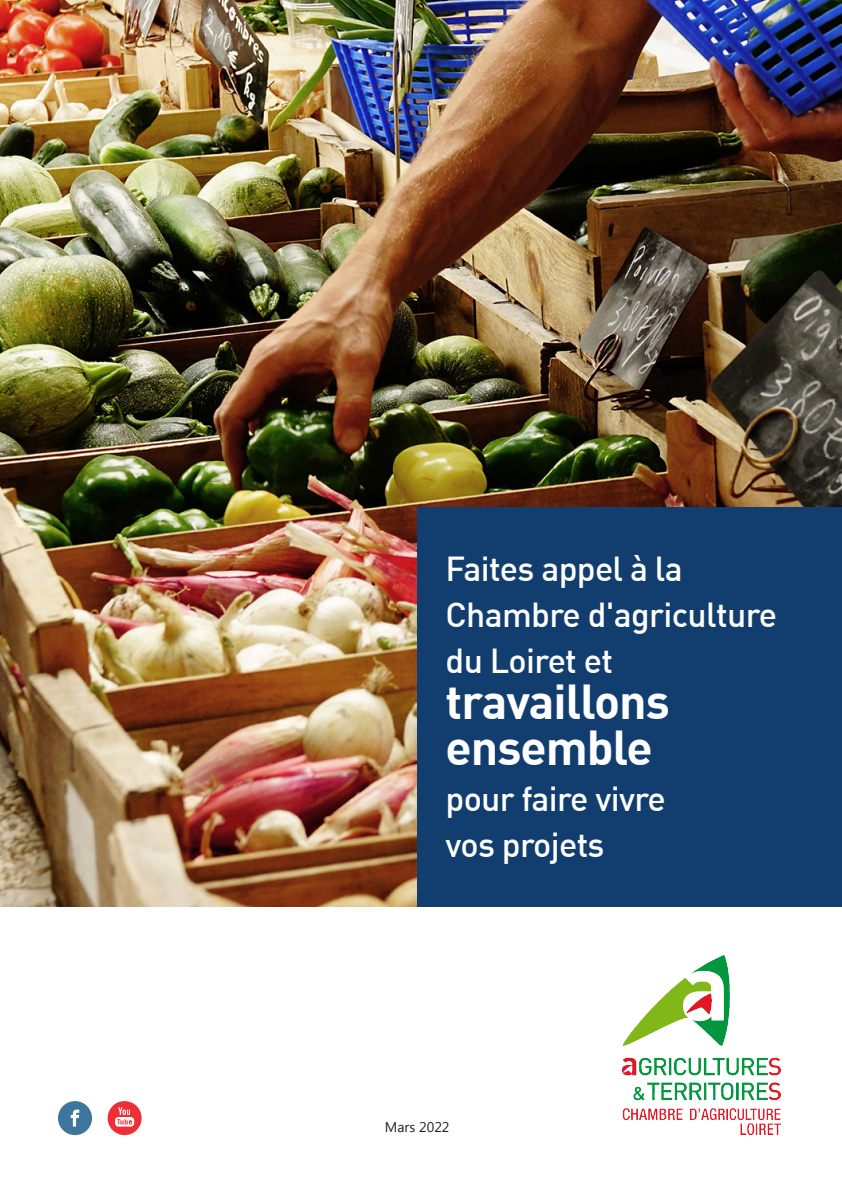
<style>
.page{position:relative;width:842px;height:1191px;background:#fff}
.page>*{position:absolute;margin:0;border:0;box-sizing:border-box;transform-origin:0 0}
.t1{font:700 48px "DIN";letter-spacing:-.02em;color:#fff}
.t2{font:500 34px/46px "DIN";letter-spacing:-.02em;color:#fff}
.t3{font:14px "Segoe UI";color:#231f20}
</style>
<div class="page">
<img style="left:0;top:0;width:842px;height:906px">
<div style="left:417px;top:507px;width:425px;height:399px;background:#113e6e"></div>
<div style="left:108px;top:1101px;width:34px;height:34px;background:#ee3036;border-radius:50%"></div>
<svg style="left:115px;top:1107px;width:19px;height:19px"></svg>
<div style="left:58px;top:1101px;width:34px;height:34px;background:#3e759d;border-radius:50%"></div>
<svg style="left:71px;top:1109px;width:8px;height:17px"></svg>
<img style="left:622px;top:956px;width:158px;height:178px">
<p class="t2" style="left:445px;top:544px;width:333px">Faites appel à la<br>Chambre d'agriculture du Loiret et</p>
<p class="t1" style="left:445px;top:670px;width:226px">travaillons</p>
<p class="t1" style="left:445px;top:716px;width:209px">ensemble</p>
<p class="t2" style="left:445px;top:774px;width:222px">pour faire vivre</p>
<p class="t2" style="left:445px;top:820px;width:161px">vos projets</p>
<p class="t3" style="left:385px;top:1116px;width:66px">Mars 2022</p>
</div>
